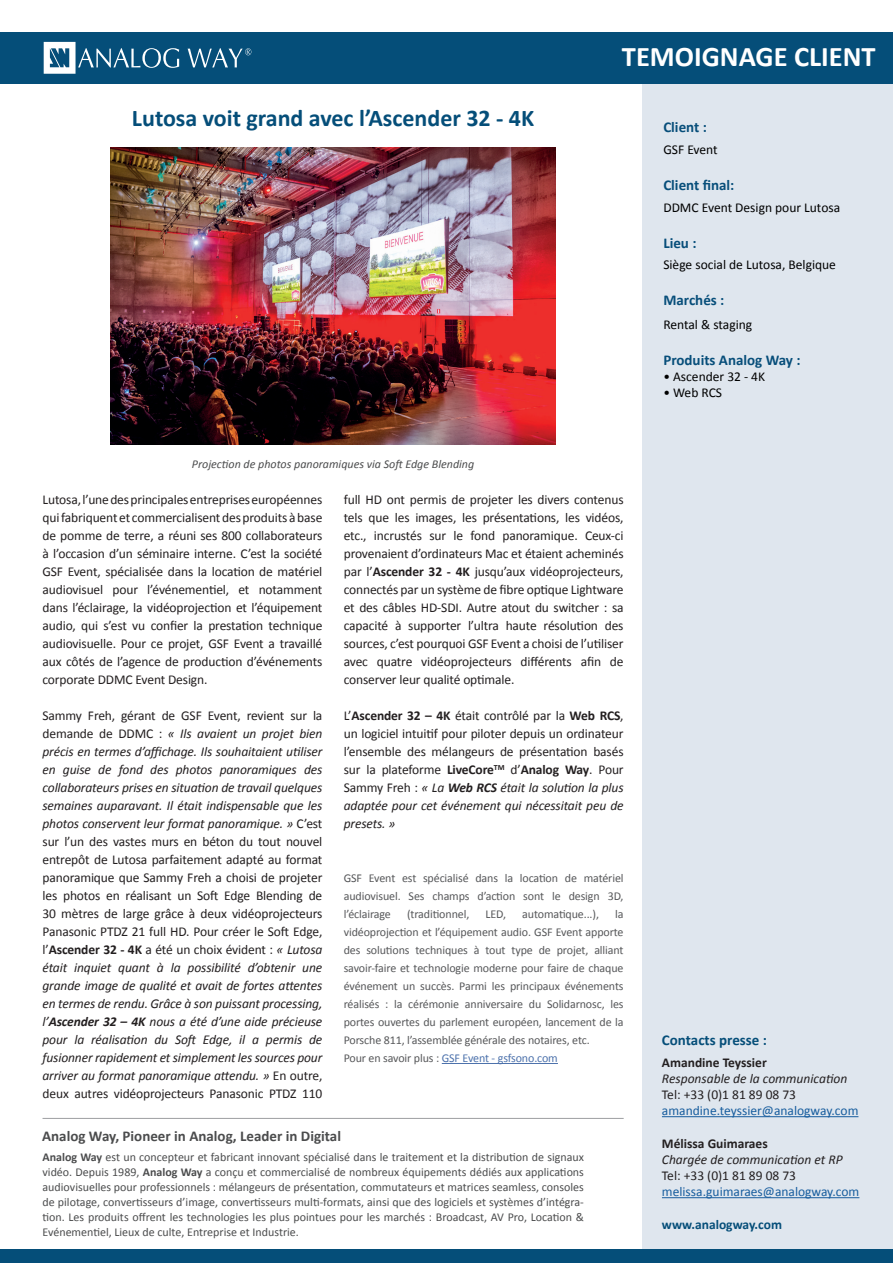
<style>
.page{position:relative;width:893px;height:1263px;background:#fff}
.page>*{position:absolute;margin:0;border:0;box-sizing:border-box;transform-origin:0 0}
.t1{font:700 28.5px "Calibri";color:#fff}
.t2{font:700 24px "Calibri";color:#054e79}
.t3{font:700 15px "Calibri";color:#074e7a}
.t4{font:700 15px "Calibri";color:#4b4c4d}
.t5{font:700 15px "Calibri";color:#054e79}
.t6{font:13.5px/18px "Calibri";letter-spacing:-.01em;color:#231f20;text-align:justify}
.t7{font:italic 13.5px/18px "Calibri";letter-spacing:-.01em;color:#231f20;text-align:justify}
.t8{font:13.5px "Calibri";color:#000}
.t9{font:13.5px "Calibri";color:#175d9e}
.t10{font:700 13.5px "Calibri";color:#231f20}
.t11{font:700 13.5px "Calibri";color:#054e79}
.t12{font:12px/15px "Calibri";color:#4b4c4d;text-align:justify}
.t13{font:12px/18px "Calibri";letter-spacing:-.01em;color:#57585a;text-align:justify}
.t14{font:italic 12px "Calibri";color:#4b4c4d}
.s1{font-style:normal}
.s2{font-weight:700;font-style:normal}
.s3{font-weight:700}
.s4{font-style:italic}
.s5{font-weight:700;font-style:italic}
.s6{color:#4d72ac}
</style>
<div class="page">
<div style="left:642px;top:84px;width:251px;height:1179px;background:#dfe6ee"></div>
<div style="left:0;top:1249px;width:893px;height:14px;background:#054e79"></div>
<hr style="left:662px;top:1116px;width:196px;height:1px;background:#175d9e">
<hr style="left:662px;top:1197px;width:197px;height:1px;background:#175d9e">
<hr style="left:442px;top:1063px;width:116px;height:1px;background:#4d72ac">
<hr style="left:43px;top:1118px;width:581px;height:1px;background:#9d9fa2">
<div style="left:0;top:32px;width:893px;height:52px;background:#054e79"></div>
<svg style="left:188px;top:48px;width:63px;height:19px"></svg>
<svg style="left:44px;top:42px;width:135px;height:32px"></svg>
<img style="left:110px;top:148px;width:446px;height:297px">
<h2 class="t2" style="left:132px;top:103px;width:404px">Lutosa voit grand avec l’Ascender 32 - 4K</h2>
<p class="t14" style="left:192px;top:456px;width:284px">Projection de photos panoramiques via Soft Edge Blending</p>
<h1 class="t1" style="left:622px;top:38px;width:255px">TEMOIGNAGE CLIENT</h1>
<p class="t3" style="left:663px;top:118px;width:45px">Client :</p>
<p class="t8" style="left:663px;top:141px;width:56px">GSF Event</p>
<p class="t3" style="left:663px;top:175px;width:72px">Client final:</p>
<p class="t8" style="left:663px;top:199px;width:178px">DDMC Event Design pour Lutosa</p>
<p class="t3" style="left:663px;top:233px;width:35px">Lieu :</p>
<p class="t8" style="left:663px;top:256px;width:174px">Siège social de Lutosa, Belgique</p>
<p class="t3" style="left:663px;top:291px;width:63px">Marchés :</p>
<p class="t8" style="left:663px;top:316px;width:90px">Rental &amp; staging</p>
<p class="t3" style="left:663px;top:350px;width:139px">Produits Analog Way :</p>
<p class="t8" style="left:663px;top:368px;width:103px">• Ascender 32 - 4K</p>
<p class="t8" style="left:663px;top:384px;width:60px">• Web RCS</p>
<p class="t6" style="left:43px;top:491px;width:281px">Lutosa, l’une des principales entreprises européennes qui fabriquent et commercialisent des produits à base de pomme de terre, a réuni ses 800 collaborateurs à l’occasion d’un séminaire interne. C’est la société GSF Event, spécialisée dans la location de matériel audiovisuel pour l’événementiel, et notamment dans l’éclairage, la vidéoprojection et l’équipement audio, qui s’est vu confier la prestation technique audiovisuelle. Pour ce projet, GSF Event a travaillé aux côtés de l’agence de production d’événements corporate DDMC Event Design.</p>
<p class="t7" style="left:43px;top:706px;width:281px"><span class="s1">Sammy Freh, gérant de GSF Event, revient sur la demande de DDMC :</span> « Ils avaient un projet bien précis en termes d’affichage. Ils souhaitaient utiliser en guise de fond des photos panoramiques des collaborateurs prises en situation de travail quelques semaines auparavant. Il était indispensable que les photos conservent leur format panoramique. » <span class="s1">C’est sur l’un des vastes murs en béton du tout nouvel entrepôt de Lutosa parfaitement adapté au format panoramique que Sammy Freh a choisi de projeter les photos en réalisant un Soft Edge Blending de 30 mètres de large grâce à deux vidéoprojecteurs Panasonic PTDZ 21 full HD. Pour créer le Soft Edge, l’</span><span class="s2">Ascender 32 - 4K</span> <span class="s1">a été un choix évident :</span> « Lutosa était inquiet quant à la possibilité d’obtenir une grande image de qualité et avait de fortes attentes en termes de rendu. Grâce à son puissant processing, l’<span class="s3">Ascender 32 – 4K</span> nous a été d’une aide précieuse pour la réalisation du Soft Edge, il a permis de fusionner rapidement et simplement les sources pour arriver au format panoramique attendu. » <span class="s1">En outre, deux autres vidéoprojecteurs Panasonic PTDZ 110</span></p>
<p class="t6" style="left:344px;top:491px;width:281px">full HD ont permis de projeter les divers contenus tels que les images, les présentations, les vidéos, etc., incrustés sur le fond panoramique. Ceux-ci provenaient d’ordinateurs Mac et étaient acheminés par l’<span class="s3">Ascender 32 - 4K</span> jusqu’aux vidéoprojecteurs, connectés par un système de fibre optique Lightware et des câbles HD-SDI. Autre atout du switcher : sa capacité à supporter l’ultra haute résolution des sources, c’est pourquoi GSF Event a choisi de l’utiliser avec quatre vidéoprojecteurs différents afin de conserver leur qualité optimale.</p>
<p class="t6" style="left:344px;top:707px;width:281px">L’<span class="s3">Ascender 32 – 4K</span> était contrôlé par la <span class="s3">Web RCS</span>, un logiciel intuitif pour piloter depuis un ordinateur l’ensemble des mélangeurs de présentation basés sur la plateforme <span class="s3">LiveCore</span><sup>TM</sup> d’<span class="s3">Analog Way</span>. Pour Sammy Freh : <span class="s4">« La</span> <span class="s5">Web RCS</span> <span class="s4">était la solution la plus adaptée pour cet événement qui nécessitait peu de presets. »</span></p>
<p class="t13" style="left:344px;top:869px;width:281px">GSF Event est spécialisé dans la location de matériel audiovisuel. Ses champs d’action sont le design 3D, l’éclairage</p>
<p class="t13" style="left:407px;top:905px;width:64px">(traditionnel,</p>
<p class="t13" style="left:485px;top:905px;width:22px">LED,</p>
<p class="t13" style="left:522px;top:905px;width:78px">automatique...),</p>
<p class="t13" style="left:344px;top:905px;width:281px;text-align:left;text-indent:271px">la vidéoprojection et l’équipement audio. GSF Event apporte des solutions techniques à tout type de projet, alliant savoir-faire et technologie moderne pour faire de chaque événement un succès. Parmi les principaux événements réalisés : la cérémonie anniversaire du Solidarnosc, les portes ouvertes du parlement européen, lancement de la Porsche 811, l’assemblée générale des notaires, etc.<br>Pour en savoir plus : <span class="s6">GSF Event - gsfsono.com</span></p>
<p class="t4" style="left:42px;top:1126px;width:300px">Analog Way, Pioneer in Analog, Leader in Digital</p>
<p class="t12" style="left:43px;top:1149px;width:543px"><span class="s3">Analog Way</span> est un concepteur et fabricant innovant spécialisé dans le traitement et la distribution de signaux vidéo. Depuis 1989, <span class="s3">Analog Way</span> a conçu et commercialisé de nombreux équipements dédiés aux applications audiovisuelles pour professionnels : mélangeurs de présentation, commutateurs et matrices seamless, consoles de pilotage, convertisseurs d’image, convertisseurs multi-formats, ainsi que des logiciels et systèmes d’intégra&shy;tion. Les produits offrent les technologies les plus pointues pour les marchés : Broadcast, AV Pro, Location &amp; Evénementiel, Lieux de culte, Entreprise et Industrie.</p>
<p class="t5" style="left:662px;top:1030px;width:107px">Contacts presse :</p>
<p class="t10" style="left:662px;top:1053px;width:106px">Amandine Teyssier</p>
<p class="t7" style="left:662px;top:1069px;width:187px">Responsable de la communication</p>
<p class="t6" style="left:662px;top:1085px;width:136px">Tel: +33 (0)1 81 89 08 73</p>
<p class="t9" style="left:662px;top:1102px;width:198px">amandine.teyssier@analogway.com</p>
<p class="t10" style="left:662px;top:1134px;width:107px">Mélissa Guimaraes</p>
<p class="t7" style="left:662px;top:1150px;width:182px">Chargée de communication et RP</p>
<p class="t6" style="left:662px;top:1166px;width:136px">Tel: +33 (0)1 81 89 08 73</p>
<p class="t9" style="left:662px;top:1183px;width:199px">melissa.guimaraes@analogway.com</p>
<p class="t11" style="left:662px;top:1215px;width:122px">www.analogway.com</p>
</div>
